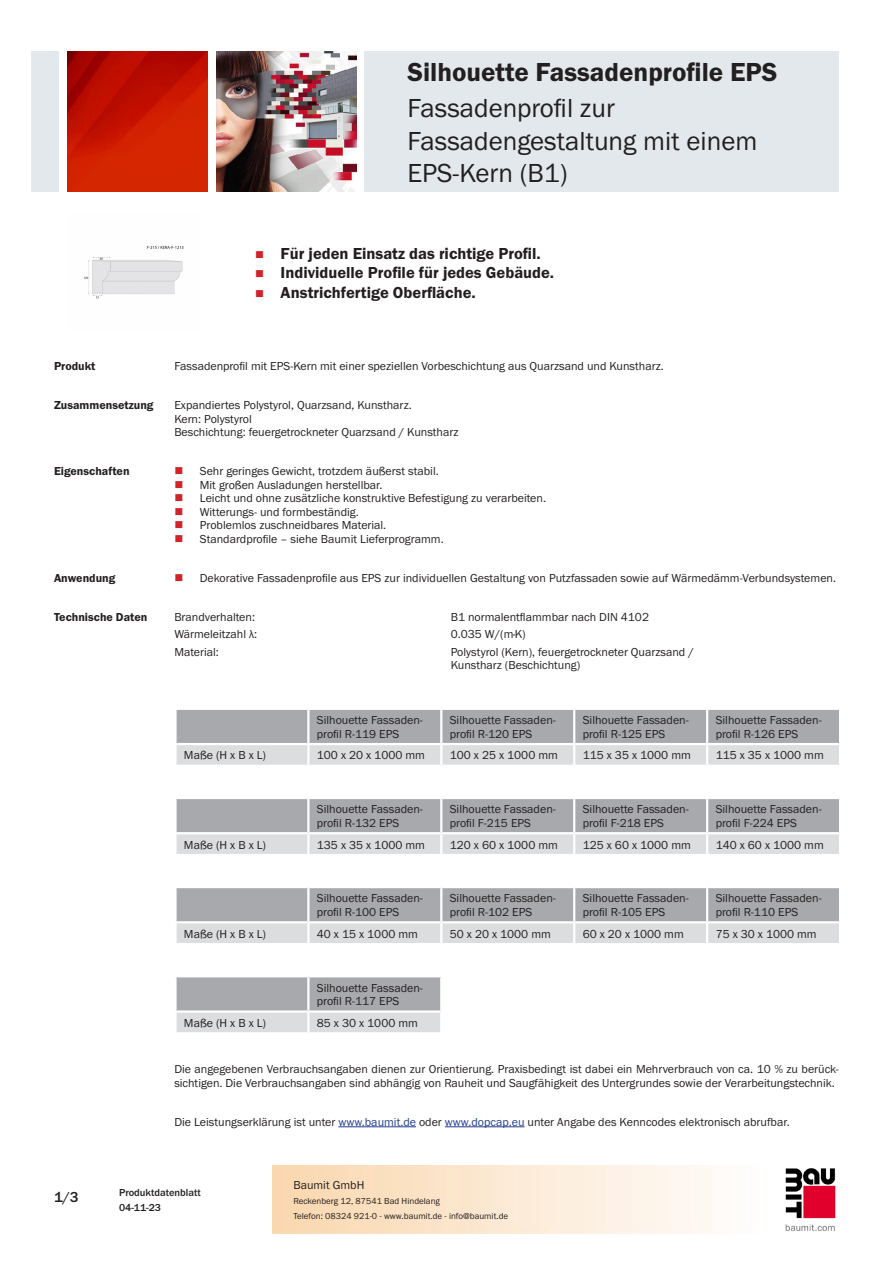
<style>
.page{position:relative;width:893px;height:1263px;background:#fff}
.page>*{position:absolute;margin:0;border:0;box-sizing:border-box;transform-origin:0 0}
.PDS_Produktname_Land{font:27px/32.4px "BM Franklin Gothic URW Boo";color:#231f20}
.PDS_Produktname{font:27px "BM Franklin Gothic URW Dem";color:#231f20}
.t1{font:16.5px "BM Franklin Gothic URW Dem";color:#231f20}
.t2{font:500 15px "BM Franklin Gothic URW";color:#231f20}
.PDS_Standard{font:12px/13.5px "BM Franklin Gothic URW Boo";color:#231f20}
.PDS_Standard_linksbü{font:12px/13.5px "BM Franklin Gothic URW Boo";color:#231f20}
.PDS_Header{font:12px "BM Franklin Gothic URW Dem";color:#231f20}
.t3{font:500 10.5px/15px "BM Franklin Gothic URW";color:#231f20}
.t4{font:9px/15px "BM Franklin Gothic URW Boo";color:#231f20}
.s1{color:#253f8e}
</style>
<div class="page">
<img style="left:785px;top:1168px;width:51px;height:63px">
<div style="left:32px;top:51px;width:27px;height:140px;background:#e2e8eb"></div>
<img style="left:68px;top:52px;width:140px;height:139px">
<img style="left:216px;top:51px;width:141px;height:140px">
<div style="left:365px;top:51px;width:474px;height:140px;background:#e2e8eb"></div>
<img style="left:84px;top:245px;width:100px;height:54px">
<svg style="left:177px;top:710px;width:662px;height:55px;background:#bcbdc0"></svg>
<hr style="left:307px;top:710px;width:2px;height:33px;background:#fff">
<hr style="left:440px;top:710px;width:2px;height:33px;background:#fff">
<hr style="left:573px;top:710px;width:2px;height:33px;background:#fff">
<hr style="left:706px;top:710px;width:2px;height:33px;background:#fff">
<hr style="left:174px;top:743px;width:134px;height:2px;background:#fff">
<hr style="left:308px;top:743px;width:133px;height:2px;background:#fff">
<hr style="left:307px;top:745px;width:2px;height:20px;background:#fff">
<hr style="left:441px;top:743px;width:133px;height:2px;background:#fff">
<hr style="left:440px;top:745px;width:2px;height:20px;background:#fff">
<hr style="left:574px;top:743px;width:133px;height:2px;background:#fff">
<hr style="left:573px;top:745px;width:2px;height:20px;background:#fff">
<hr style="left:707px;top:743px;width:134px;height:2px;background:#fff">
<hr style="left:706px;top:745px;width:2px;height:20px;background:#fff">
<svg style="left:177px;top:799px;width:662px;height:55px;background:#bcbdc0"></svg>
<hr style="left:307px;top:799px;width:2px;height:33px;background:#fff">
<hr style="left:440px;top:799px;width:2px;height:33px;background:#fff">
<hr style="left:573px;top:799px;width:2px;height:33px;background:#fff">
<hr style="left:706px;top:799px;width:2px;height:33px;background:#fff">
<hr style="left:174px;top:832px;width:134px;height:2px;background:#fff">
<hr style="left:308px;top:832px;width:133px;height:2px;background:#fff">
<hr style="left:307px;top:834px;width:2px;height:20px;background:#fff">
<hr style="left:441px;top:832px;width:133px;height:2px;background:#fff">
<hr style="left:440px;top:834px;width:2px;height:20px;background:#fff">
<hr style="left:574px;top:832px;width:133px;height:2px;background:#fff">
<hr style="left:573px;top:834px;width:2px;height:20px;background:#fff">
<hr style="left:707px;top:832px;width:134px;height:2px;background:#fff">
<hr style="left:706px;top:834px;width:2px;height:20px;background:#fff">
<svg style="left:177px;top:888px;width:662px;height:55px;background:#bcbdc0"></svg>
<hr style="left:307px;top:888px;width:2px;height:33px;background:#fff">
<hr style="left:440px;top:888px;width:2px;height:33px;background:#fff">
<hr style="left:573px;top:888px;width:2px;height:33px;background:#fff">
<hr style="left:706px;top:888px;width:2px;height:33px;background:#fff">
<hr style="left:174px;top:921px;width:134px;height:2px;background:#fff">
<hr style="left:308px;top:921px;width:133px;height:2px;background:#fff">
<hr style="left:307px;top:923px;width:2px;height:20px;background:#fff">
<hr style="left:441px;top:921px;width:133px;height:2px;background:#fff">
<hr style="left:440px;top:923px;width:2px;height:20px;background:#fff">
<hr style="left:574px;top:921px;width:133px;height:2px;background:#fff">
<hr style="left:573px;top:923px;width:2px;height:20px;background:#fff">
<hr style="left:707px;top:921px;width:134px;height:2px;background:#fff">
<hr style="left:706px;top:923px;width:2px;height:20px;background:#fff">
<svg style="left:175px;top:976px;width:266px;height:56px;background:#c0c1c4"></svg>
<hr style="left:338px;top:1126px;width:78px;height:1px;background:#253f8e">
<hr style="left:445px;top:1126px;width:80px;height:1px;background:#253f8e">
<p class="PDS_Produktname" style="left:407px;top:55px;width:372px">Silhouette Fassadenprofile EPS</p>
<p class="PDS_Produktname_Land" style="left:407px;top:92px;width:351px">Fassadenprofil zur<br>Fassadengestaltung mit einem<br>EPS-Kern (B1)</p>
<p class="t1" style="left:281px;top:243px;width:262px">Für jeden Einsatz das richtige Profil.</p>
<p class="t1" style="left:281px;top:263px;width:275px">Individuelle Profile für jedes Gebäude.</p>
<p class="t1" style="left:281px;top:282px;width:197px">Anstrichfertige Oberfläche.</p>
<p class="PDS_Header" style="left:54px;top:359px;width:43px">Produkt</p>
<p class="PDS_Standard" style="left:174px;top:360px;width:491px">Fassadenprofil mit EPS-Kern mit einer speziellen Vorbeschichtung aus Quarzsand und Kunstharz.</p>
<p class="PDS_Header" style="left:54px;top:398px;width:101px">Zusammensetzung</p>
<p class="PDS_Standard" style="left:174px;top:399px;width:239px">Expandiertes Polystyrol, Quarzsand, Kunstharz.</p>
<p class="PDS_Standard" style="left:174px;top:412px;width:79px">Kern: Polystyrol</p>
<p class="PDS_Standard" style="left:174px;top:426px;width:286px">Beschichtung: feuergetrockneter Quarzsand / Kunstharz</p>
<p class="PDS_Header" style="left:54px;top:464px;width:77px">Eigenschaften</p>
<p class="PDS_Standard" style="left:200px;top:465px;width:240px">Sehr geringes Gewicht, trotzdem äußerst stabil.</p>
<p class="PDS_Standard" style="left:200px;top:478px;width:184px">Mit großen Ausladungen herstellbar.</p>
<p class="PDS_Standard" style="left:200px;top:492px;width:348px">Leicht und ohne zusätzliche konstruktive Befestigung zu verarbeiten.</p>
<p class="PDS_Standard" style="left:200px;top:505px;width:160px">Witterungs- und formbeständig.</p>
<p class="PDS_Standard" style="left:200px;top:519px;width:188px">Problemlos zuschneidbares Material.</p>
<p class="PDS_Standard" style="left:200px;top:532px;width:245px">Standardprofile – siehe Baumit Lieferprogramm.</p>
<p class="PDS_Header" style="left:54px;top:570px;width:63px">Anwendung</p>
<p class="PDS_Standard" style="left:200px;top:571px;width:638px">Dekorative Fassadenprofile aus EPS zur individuellen Gestaltung von Putzfassaden sowie auf Wärmedämm-Verbundsystemen.</p>
<p class="PDS_Header" style="left:54px;top:609px;width:95px">Technische Daten</p>
<p class="PDS_Standard_linksbü" style="left:174px;top:610px;width:82px">Brandverhalten:</p>
<p class="PDS_Standard_linksbü" style="left:451px;top:610px;width:200px">B1 normalentflammbar nach DIN 4102</p>
<p class="PDS_Standard_linksbü" style="left:174px;top:627px;width:84px">Wärmeleitzahl λ:</p>
<p class="PDS_Standard_linksbü" style="left:451px;top:627px;width:77px">0.035 W/(m·K)</p>
<p class="PDS_Standard_linksbü" style="left:174px;top:645px;width:46px">Material:</p>
<p class="PDS_Standard_linksbü" style="left:451px;top:645px;width:245px">Polystyrol (Kern), feuergetrockneter Quarzsand /<br>Kunstharz (Beschichtung)</p>
<p class="PDS_Standard_linksbü" style="left:317px;top:714px;width:108px">Silhouette Fassaden&shy;profil R-119 EPS</p>
<p class="PDS_Standard_linksbü" style="left:450px;top:714px;width:108px">Silhouette Fassaden&shy;profil R-120 EPS</p>
<p class="PDS_Standard_linksbü" style="left:583px;top:714px;width:108px">Silhouette Fassaden&shy;profil R-125 EPS</p>
<p class="PDS_Standard_linksbü" style="left:716px;top:714px;width:108px">Silhouette Fassaden&shy;profil R-126 EPS</p>
<p class="PDS_Standard_linksbü" style="left:184px;top:749px;width:84px">Maße (H x B x L)</p>
<p class="PDS_Standard_linksbü" style="left:317px;top:749px;width:110px">100 x 20 x 1000 mm</p>
<p class="PDS_Standard_linksbü" style="left:450px;top:749px;width:110px">100 x 25 x 1000 mm</p>
<p class="PDS_Standard_linksbü" style="left:583px;top:749px;width:110px">115 x 35 x 1000 mm</p>
<p class="PDS_Standard_linksbü" style="left:716px;top:749px;width:110px">115 x 35 x 1000 mm</p>
<p class="PDS_Standard_linksbü" style="left:317px;top:803px;width:108px">Silhouette Fassaden&shy;profil R-132 EPS</p>
<p class="PDS_Standard_linksbü" style="left:450px;top:803px;width:108px">Silhouette Fassaden&shy;profil F-215 EPS</p>
<p class="PDS_Standard_linksbü" style="left:583px;top:803px;width:108px">Silhouette Fassaden&shy;profil F-218 EPS</p>
<p class="PDS_Standard_linksbü" style="left:716px;top:803px;width:108px">Silhouette Fassaden&shy;profil F-224 EPS</p>
<p class="PDS_Standard_linksbü" style="left:184px;top:838px;width:84px">Maße (H x B x L)</p>
<p class="PDS_Standard_linksbü" style="left:317px;top:838px;width:110px">135 x 35 x 1000 mm</p>
<p class="PDS_Standard_linksbü" style="left:450px;top:838px;width:110px">120 x 60 x 1000 mm</p>
<p class="PDS_Standard_linksbü" style="left:583px;top:838px;width:110px">125 x 60 x 1000 mm</p>
<p class="PDS_Standard_linksbü" style="left:716px;top:838px;width:110px">140 x 60 x 1000 mm</p>
<p class="PDS_Standard_linksbü" style="left:317px;top:892px;width:108px">Silhouette Fassaden&shy;profil R-100 EPS</p>
<p class="PDS_Standard_linksbü" style="left:450px;top:892px;width:108px">Silhouette Fassaden&shy;profil R-102 EPS</p>
<p class="PDS_Standard_linksbü" style="left:583px;top:892px;width:108px">Silhouette Fassaden&shy;profil R-105 EPS</p>
<p class="PDS_Standard_linksbü" style="left:716px;top:892px;width:108px">Silhouette Fassaden&shy;profil R-110 EPS</p>
<p class="PDS_Standard_linksbü" style="left:184px;top:927px;width:84px">Maße (H x B x L)</p>
<p class="PDS_Standard_linksbü" style="left:317px;top:927px;width:103px">40 x 15 x 1000 mm</p>
<p class="PDS_Standard_linksbü" style="left:450px;top:927px;width:103px">50 x 20 x 1000 mm</p>
<p class="PDS_Standard_linksbü" style="left:583px;top:927px;width:103px">60 x 20 x 1000 mm</p>
<p class="PDS_Standard_linksbü" style="left:716px;top:927px;width:103px">75 x 30 x 1000 mm</p>
<p class="PDS_Standard_linksbü" style="left:317px;top:981px;width:108px">Silhouette Fassaden&shy;profil R-117 EPS</p>
<p class="PDS_Standard_linksbü" style="left:184px;top:1016px;width:84px">Maße (H x B x L)</p>
<p class="PDS_Standard_linksbü" style="left:317px;top:1016px;width:103px">85 x 30 x 1000 mm</p>
<p class="PDS_Standard" style="left:174px;top:1063px;width:666px">Die angegebenen Verbrauchsangaben dienen zur Orientierung. Praxisbedingt ist dabei ein Mehrverbrauch von ca. 10 % zu berück&shy;sichtigen. Die Verbrauchsangaben sind abhängig von Rauheit und Saugfähigkeit des Untergrundes sowie der Verarbeitungstechnik.</p>
<p class="PDS_Standard" style="left:174px;top:1115px;width:617px">Die Leistungserklärung ist unter <span class="s1">www.baumit.de</span> oder <span class="s1">www.dopcap.eu</span> unter Angabe des Kenncodes elektronisch abrufbar.</p>
<p class="t2" style="left:54px;top:1188px;width:26px">1/3</p>
<p class="t3" style="left:119px;top:1185px;width:83px">Produktdatenblatt<br>04-11-23</p>
<p class="PDS_Standard" style="left:293px;top:1178px;width:73px">Baumit GmbH</p>
<p class="t4" style="left:293px;top:1193px;width:216px">Reckenberg 12, 87541 Bad Hindelang<br>Telefon: 08324 921-0 - www.baumit.de - info@baumit.de</p>
</div>
